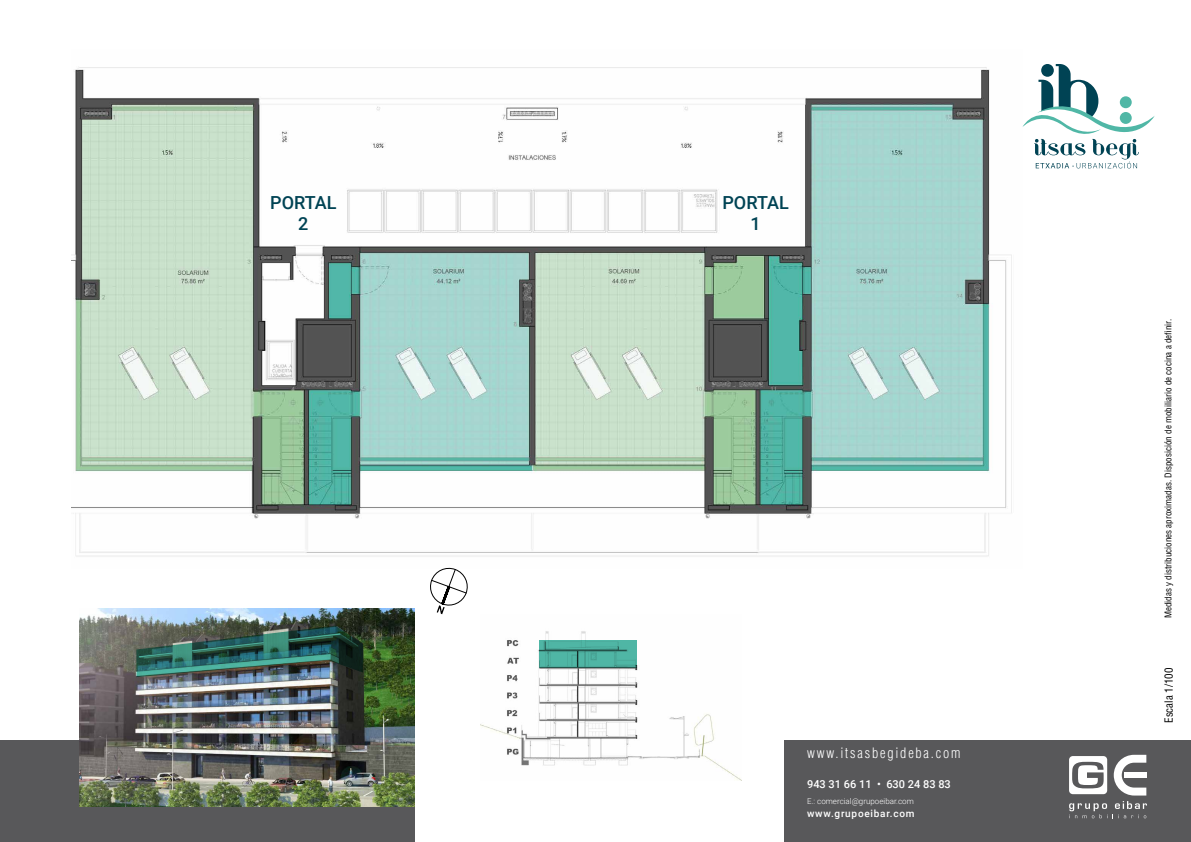
<style>
.page{position:relative;width:1191px;height:842px;background:#fff}
.page>*{position:absolute;margin:0;border:0;box-sizing:border-box;transform-origin:0 0}
.t1{font:500 18px/21.6px "Roboto";color:#004354;text-align:center}
.t2{font:300 condensed 14px "Helvetica LT Std";letter-spacing:.13em;color:#fff}
.t3{font:500 11px "Roboto";color:#fff}
.t4{font:condensed 11px "Helvetica LT Std";color:#000}
.t5{font:500 10px "Roboto";letter-spacing:.075em;color:#fff}
.t6{font:condensed 9px "Helvetica LT Std";color:#000}
.t7{font:300 8px "Roboto";color:#fff}
</style>
<div class="page">
<img style="left:72px;top:67px;width:940px;height:490px">
<div style="left:785px;top:741px;width:406px;height:101px;background:#58585a"></div>
<svg style="left:1069px;top:756px;width:38px;height:38px"></svg>
<svg style="left:1069px;top:801px;width:78px;height:17px"></svg>
<svg style="left:1113px;top:755px;width:33px;height:40px"></svg>
<svg style="left:1022px;top:64px;width:133px;height:104px"></svg>
<svg style="left:416px;top:515px;width:60px;height:100px"></svg>
<img style="left:480px;top:631px;width:261px;height:149px">
<div style="left:0;top:741px;width:414px;height:101px;background:#58585a"></div>
<img style="left:79px;top:609px;width:335px;height:197px">
<svg style="left:539px;top:640px;width:97px;height:28px;background:#48a797"></svg>
<img style="left:136px;top:626px;width:227px;height:51px">
<h1 class="t1" style="left:270px;top:191px;width:68px">PORTAL<br>2</h1>
<h1 class="t1" style="left:722px;top:191px;width:68px">PORTAL<br>1</h1>
<h2 class="t2" style="left:807px;top:744px;width:155px">www.itsasbegideba.com</h2>
<p class="t3" style="left:807px;top:777px;width:145px">943 31 66 11 • 630 24 83 83</p>
<p class="t7" style="left:807px;top:795px;width:108px">E.: comercial@grupoeibar.com</p>
<p class="t5" style="left:807px;top:806px;width:109px">www.grupoeibar.com</p>
<p class="t6" style="left:1162px;top:618px;width:301px;rotate:-90deg">Medidas y distribuciones aproximadas. Disposición de mobiliario de cocina a definir.</p>
<p class="t4" style="left:1161px;top:723px;width:57px;rotate:-90deg">Escala 1/100</p>
</div>
